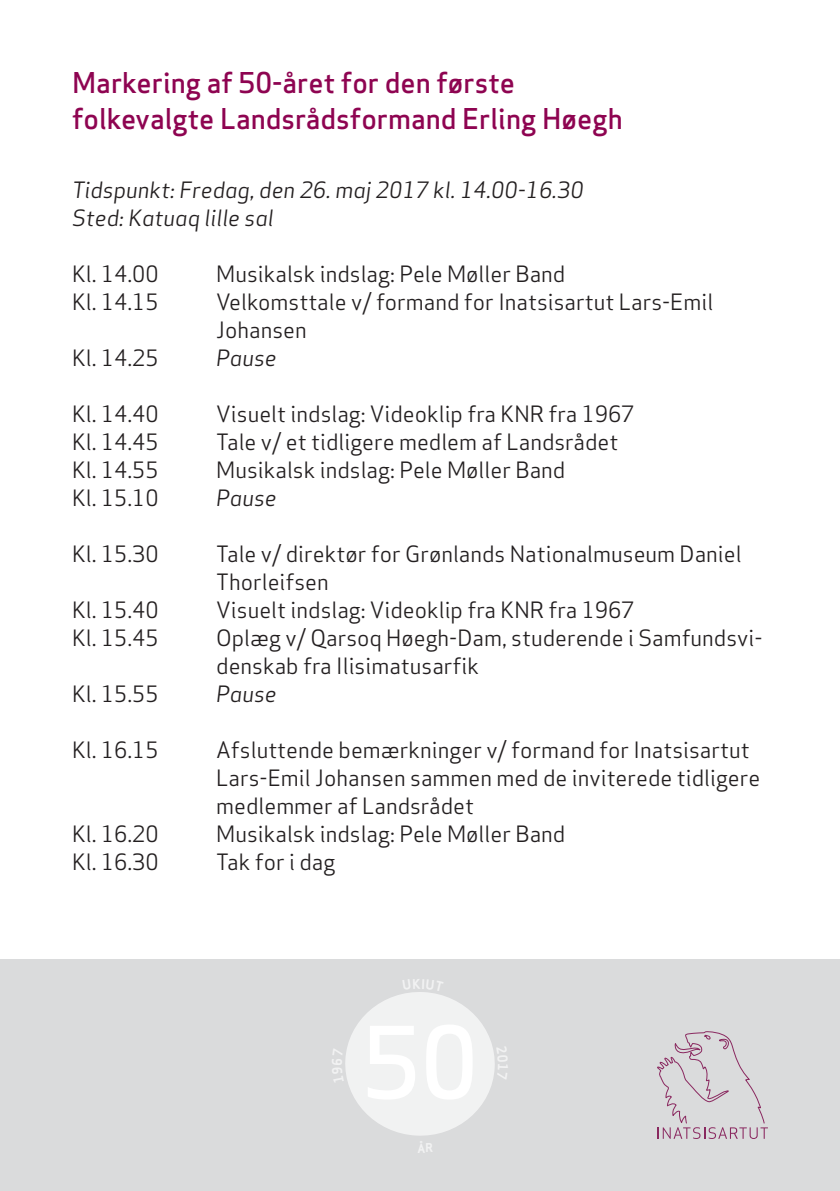
<style>
.page{position:relative;width:840px;height:1191px;background:#fff}
.page>*{position:absolute;margin:0;border:0;box-sizing:border-box;transform-origin:0 0}
.t1{font:500 28px/36px "Apex Sans";color:#8e0451}
.t2{font:22px/28px "Apex Sans";color:#231f20}
.t3{font:italic 22px "Apex Sans";color:#231f20}
</style>
<div class="page">
<div style="left:0;top:959px;width:839px;height:232px;background:#dadbdc"></div>
<svg style="left:345px;top:992px;width:150px;height:144px"></svg>
<p class="t1" style="left:72px;top:61px;width:552px">Markering af 50-året for den første folkevalgte Landsrådsformand Erling Høegh</p>
<p class="t3" style="left:72px;top:172px;width:512px">Tidspunkt: Fredag, den 26. maj 2017 kl. 14.00-16.30</p>
<p class="t3" style="left:72px;top:200px;width:203px">Sted: Katuaq lille sal</p>
<p class="t2" style="left:72px;top:258px;width:88px">Kl. 14.00</p>
<p class="t2" style="left:216px;top:258px;width:350px">Musikalsk indslag: Pele Møller Band</p>
<p class="t2" style="left:72px;top:286px;width:88px">Kl. 14.15</p>
<p class="t2" style="left:216px;top:286px;width:498px">Velkomsttale v/ formand for Inatsisartut Lars-Emil<br>Johansen</p>
<p class="t2" style="left:72px;top:342px;width:88px">Kl. 14.25</p>
<p class="t3" style="left:216px;top:340px;width:62px">Pause</p>
<p class="t2" style="left:72px;top:398px;width:88px">Kl. 14.40</p>
<p class="t2" style="left:216px;top:398px;width:419px">Visuelt indslag: Videoklip fra KNR fra 1967</p>
<p class="t2" style="left:72px;top:426px;width:88px">Kl. 14.45</p>
<p class="t2" style="left:216px;top:426px;width:403px">Tale v/ et tidligere medlem af Landsrådet</p>
<p class="t2" style="left:72px;top:454px;width:88px">Kl. 14.55</p>
<p class="t2" style="left:216px;top:454px;width:350px">Musikalsk indslag: Pele Møller Band</p>
<p class="t2" style="left:72px;top:482px;width:88px">Kl. 15.10</p>
<p class="t3" style="left:216px;top:480px;width:62px">Pause</p>
<p class="t2" style="left:72px;top:538px;width:88px">Kl. 15.30</p>
<p class="t2" style="left:216px;top:538px;width:526px">Tale v/ direktør for Grønlands Nationalmuseum Daniel<br>Thorleifsen</p>
<p class="t2" style="left:72px;top:594px;width:88px">Kl. 15.40</p>
<p class="t2" style="left:216px;top:594px;width:419px">Visuelt indslag: Videoklip fra KNR fra 1967</p>
<p class="t2" style="left:72px;top:622px;width:88px">Kl. 15.45</p>
<p class="t2" style="left:216px;top:622px;width:547px">Oplæg v/ Qarsoq Høegh-Dam, studerende i Samfundsvi&shy;denskab fra Ilisimatusarfik</p>
<p class="t2" style="left:72px;top:678px;width:88px">Kl. 15.55</p>
<p class="t3" style="left:216px;top:676px;width:62px">Pause</p>
<p class="t2" style="left:72px;top:734px;width:88px">Kl. 16.15</p>
<p class="t2" style="left:216px;top:734px;width:545px">Afsluttende bemærkninger v/ formand for Inatsisartut<br>Lars-Emil Johansen sammen med de inviterede tidligere medlemmer af Landsrådet</p>
<p class="t2" style="left:72px;top:818px;width:88px">Kl. 16.20</p>
<p class="t2" style="left:216px;top:818px;width:350px">Musikalsk indslag: Pele Møller Band</p>
<p class="t2" style="left:72px;top:846px;width:88px">Kl. 16.30</p>
<p class="t2" style="left:216px;top:846px;width:121px">Tak for i dag</p>
</div>
